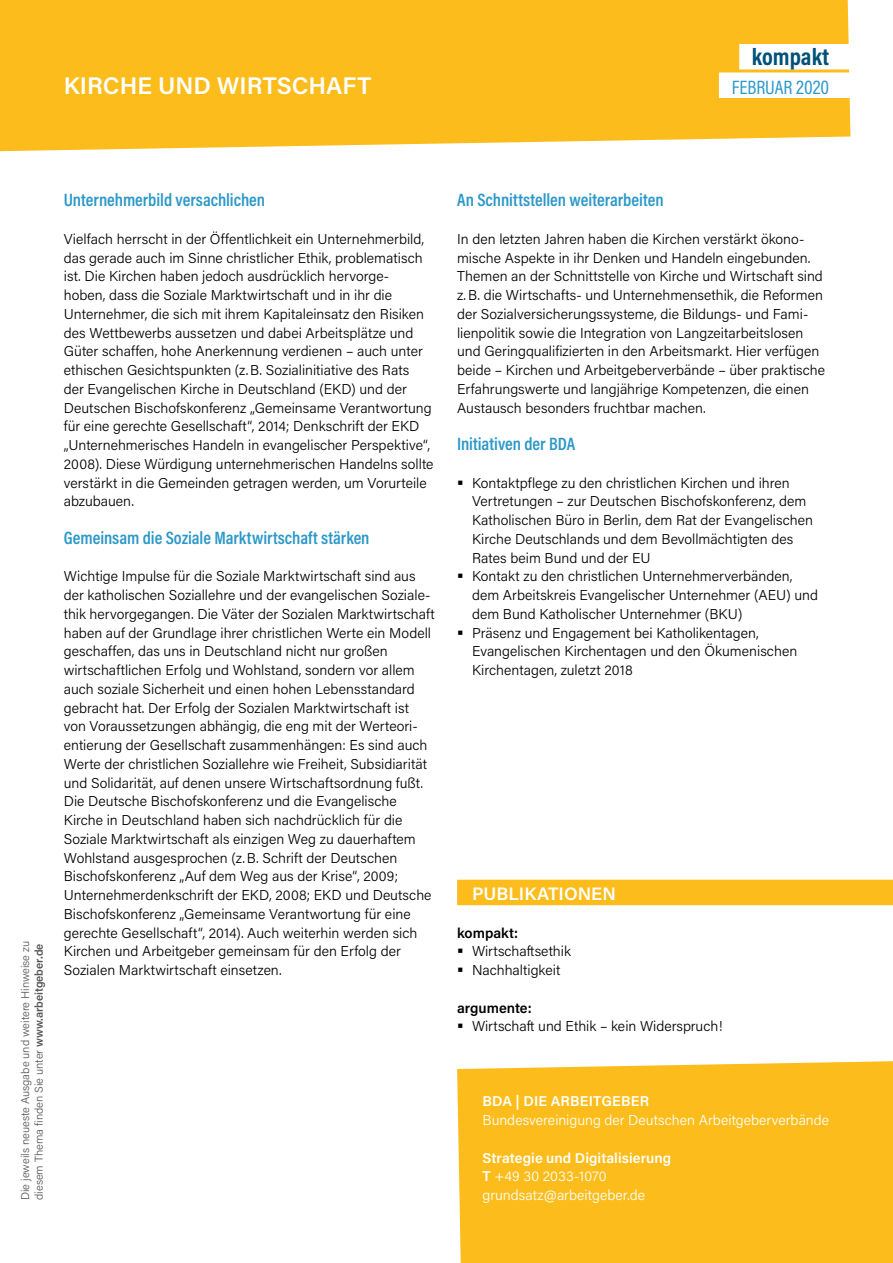
<style>
.page{position:relative;width:893px;height:1263px;background:#fff}
.page>*{position:absolute;margin:0;border:0;box-sizing:border-box;transform-origin:0 0}
._03_Headline_Rücksei{font:600 24px "Acumin Pro";letter-spacing:.005em;color:#fff}
._01_Ausgabe{font:700 24px "Acumin Pro Cond";color:#005178}
._01_Ausgabe-2{font:19.5px "Acumin Pro Cond";color:#2c98c8}
._05_Zwischenüberschr{font:600 18px "Acumin Pro Cond";letter-spacing:-.005em;color:#2c98c8}
._08_Publikationen_Ko{font:600 18px "Acumin Pro";color:#fff}
._06_Fließtext{font:300 14.25px/18.8px "Acumin Pro";color:#000}
._06_Fließtext-2{font:300 14.25px "Acumin Pro";color:#fff}
._06_Fließtext-3{font:600 14.25px "Acumin Pro";letter-spacing:.005em;color:#fff}
._09_Publikationen{font:600 14.25px "Acumin Pro";color:#000}
.t1{font:300 11.25px/13.5px "Acumin Pro";color:#575756}
.s1{font-weight:600}
</style>
<div class="page">
<div style="left:0;top:0;width:850px;height:151px;background:#fcbd1c"></div>
<div style="left:457px;top:1061px;width:436px;height:202px;background:#fcbd1c"></div>
<div style="left:739px;top:44px;width:111px;height:25px;background:#fff"></div>
<div style="left:719px;top:72px;width:131px;height:26px;background:#fff"></div>
<div style="left:457px;top:880px;width:436px;height:25px;background:#fcbd1c"></div>
<p class="_03_Headline_Rücksei" style="left:64px;top:69px;width:309px">KIRCHE UND WIRTSCHAFT</p>
<p class="_01_Ausgabe" style="left:752px;top:41px;width:79px">kompakt</p>
<p class="_01_Ausgabe-2" style="left:732px;top:74px;width:99px">FEBRUAR 2020</p>
<p class="t1" style="left:18px;top:1200px;width:261px;rotate:-90deg">Die jeweils neueste Ausgabe und weitere Hinweise zu diesem Thema finden Sie unter <span class="s1">www.arbeitgeber.de</span></p>
<p class="_05_Zwischenüberschr" style="left:64px;top:188px;width:203px">Unternehmerbild versachlichen</p>
<p class="_06_Fließtext" style="left:64px;top:229px;width:371px">Vielfach herrscht in der Öffentlichkeit ein Unternehmerbild, das gerade auch im Sinne christlicher Ethik, problematisch ist. Die Kirchen haben jedoch ausdrücklich hervorge&shy;hoben, dass die Soziale Marktwirtschaft und in ihr die Unternehmer, die sich mit ihrem Kapitaleinsatz den Risiken des Wettbewerbs aussetzen und dabei Arbeitsplätze und Güter schaffen, hohe Anerkennung verdienen – auch unter ethischen Gesichtspunkten (z.B. Sozialinitiative des Rats<br>der Evangelischen Kirche in Deutschland (EKD) und der Deutschen Bischofskonferenz „Gemeinsame Verantwortung für eine gerechte Gesellschaft“, 2014; Denkschrift der EKD „Unternehmerisches Handeln in evangelischer Perspektive“, 2008). Diese Würdigung unternehmerischen Handelns sollte verstärkt in die Gemeinden getragen werden, um Vorurteile abzubauen.</p>
<p class="_05_Zwischenüberschr" style="left:64px;top:526px;width:307px">Gemeinsam die Soziale Marktwirtschaft stärken</p>
<p class="_06_Fließtext" style="left:64px;top:566px;width:373px">Wichtige Impulse für die Soziale Marktwirtschaft sind aus der katholischen Soziallehre und der evangelischen Soziale&shy;thik hervorgegangen. Die Väter der Sozialen Marktwirtschaft haben auf der Grundlage ihrer christlichen Werte ein Modell geschaffen, das uns in Deutschland nicht nur großen wirtschaftlichen Erfolg und Wohlstand, sondern vor allem auch soziale Sicherheit und einen hohen Lebensstandard gebracht hat. Der Erfolg der Sozialen Marktwirtschaft ist von Voraussetzungen abhängig, die eng mit der Werteori&shy;entierung der Gesellschaft zusammenhängen: Es sind auch Werte der christlichen Soziallehre wie Freiheit, Subsidiarität und Solidarität, auf denen unsere Wirtschaftsordnung fußt.<br>Die Deutsche Bischofskonferenz und die Evangelische Kirche in Deutschland haben sich nachdrücklich für die Soziale Marktwirtschaft als einzigen Weg zu dauerhaftem Wohlstand ausgesprochen (z.B. Schrift der Deutschen Bischofskonferenz „Auf dem Weg aus der Krise“, 2009; Unternehmerdenkschrift der EKD, 2008; EKD und Deutsche Bischofskonferenz „Gemeinsame Verantwortung für eine gerechte Gesellschaft“, 2014). Auch weiterhin werden sich Kirchen und Arbeitgeber gemeinsam für den Erfolg der Sozialen Marktwirtschaft einsetzen.</p>
<p class="_05_Zwischenüberschr" style="left:457px;top:188px;width:208px">An Schnittstellen weiterarbeiten</p>
<p class="_06_Fließtext" style="left:457px;top:229px;width:370px">In den letzten Jahren haben die Kirchen verstärkt ökono&shy;mische Aspekte in ihr Denken und Handeln eingebunden.<br>Themen an der Schnittstelle von Kirche und Wirtschaft sind z.B. die Wirtschafts- und Unternehmensethik, die Reformen der Sozialversicherungssysteme, die Bildungs- und Fami&shy;lienpolitik sowie die Integration von Langzeitarbeitslosen und Geringqualifizierten in den Arbeitsmarkt. Hier verfügen beide – Kirchen und Arbeitgeberverbände – über praktische Erfahrungswerte und langjährige Kompetenzen, die einen Austausch besonders fruchtbar machen.</p>
<p class="_05_Zwischenüberschr" style="left:457px;top:432px;width:120px">Initiativen der BDA</p>
<p class="_06_Fließtext" style="left:472px;top:473px;width:343px">Kontaktpflege zu den christlichen Kirchen und ihren Vertretungen – zur Deutschen Bischofskonferenz, dem Katholischen Büro in Berlin, dem Rat der Evangelischen Kirche Deutschlands und dem Bevollmächtigten des Rates beim Bund und der EU</p>
<p class="_06_Fließtext" style="left:472px;top:566px;width:348px">Kontakt zu den christlichen Unternehmerverbänden, dem Arbeitskreis Evangelischer Unternehmer (AEU) und dem Bund Katholischer Unternehmer (BKU)</p>
<p class="_06_Fließtext" style="left:472px;top:623px;width:327px">Präsenz und Engagement bei Katholikentagen,<br>Evangelischen Kirchentagen und den Ökumenischen<br>Kirchentagen, zuletzt 2018</p>
<p class="_08_Publikationen_Ko" style="left:472px;top:881px;width:145px">PUBLIKATIONEN</p>
<p class="_09_Publikationen" style="left:457px;top:923px;width:63px">kompakt:</p>
<p class="_06_Fließtext" style="left:472px;top:941px;width:100px">Wirtschaftsethik</p>
<p class="_06_Fließtext" style="left:472px;top:960px;width:90px">Nachhaltigkeit</p>
<p class="_09_Publikationen" style="left:457px;top:998px;width:76px">argumente:</p>
<p class="_06_Fließtext" style="left:472px;top:1016px;width:252px">Wirtschaft und Ethik – kein Widerspruch!</p>
<p class="_06_Fließtext-3" style="left:482px;top:1091px;width:168px">BDA | DIE ARBEITGEBER</p>
<p class="_06_Fließtext-2" style="left:482px;top:1110px;width:348px">Bundesvereinigung der Deutschen Arbeitgeberverbände</p>
<p class="_06_Fließtext-3" style="left:482px;top:1148px;width:190px">Strategie und Digitalisierung</p>
<p class="_06_Fließtext-2" style="left:482px;top:1166px;width:126px"><span class="s1">T</span> +49 30 2033-1070</p>
<p class="_06_Fließtext-2" style="left:482px;top:1185px;width:164px">grundsatz@arbeitgeber.de</p>
</div>
